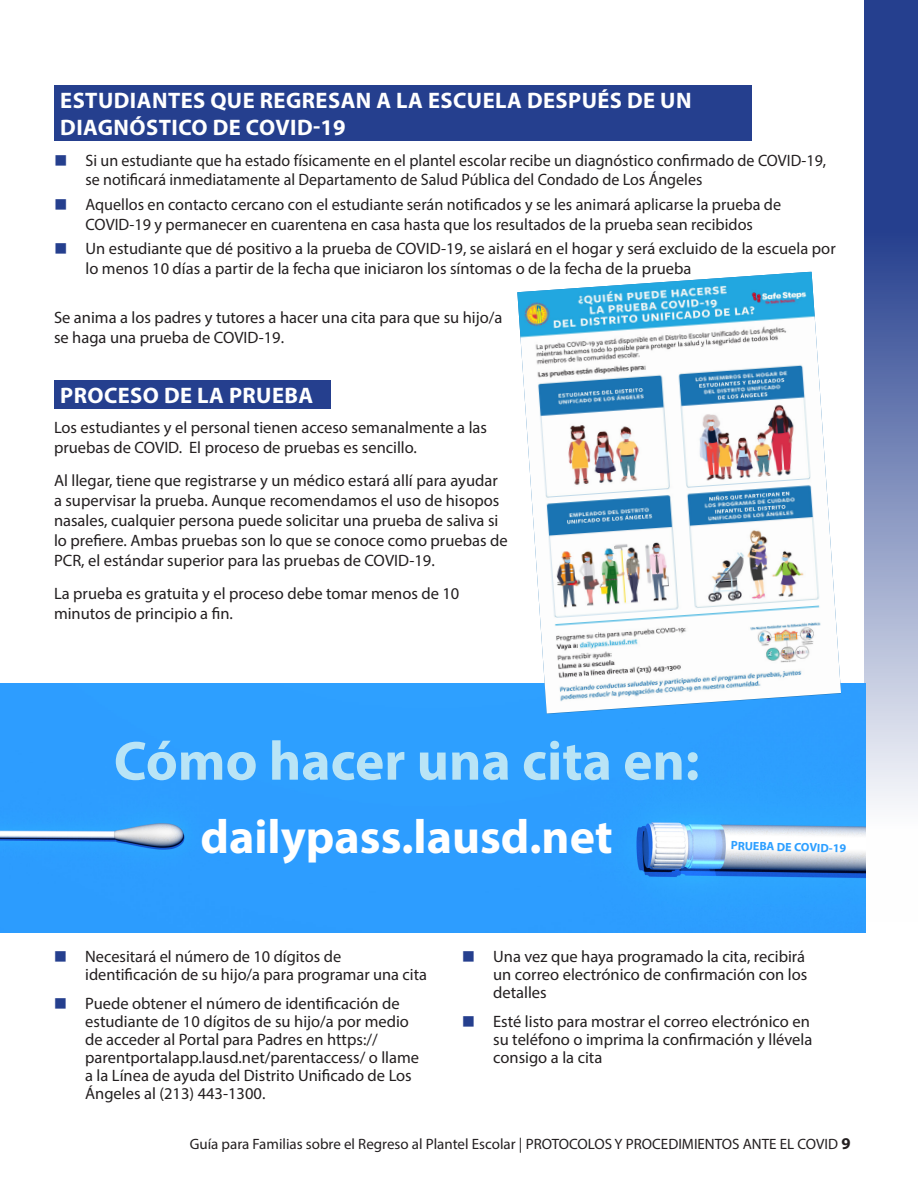
<style>
.page{position:relative;width:918px;height:1188px;background:#fff}
.page>*{position:absolute;margin:0;border:0;box-sizing:border-box;transform-origin:0 0}
.t1{font:700 55.5px "Myriad Pro";color:#b9e4f6}
.t2{font:700 48px "Myriad Pro";color:#fff}
.t3{font:700 22.5px/27px "Myriad Pro";letter-spacing:.02em;color:#fff}
.t4{font:18px "Wingdings";color:#253f8e}
.t5{font:16.5px/19.8px "Myriad Pro";color:#231f20}
.t6{font:15px "Myriad Pro";color:#231f20}
.t7{font:700 12px "Myriad Pro";color:#2d9fff}
.s1{font-weight:700;font-size:16.5px}
</style>
<div class="page">
<svg style="left:864px;top:0;width:54px;height:805px;background:#6e7fb3"></svg>
<div style="left:54px;top:85px;width:698px;height:56px;background:#253f8e"></div>
<div style="left:54px;top:380px;width:276px;height:29px;background:#253f8e"></div>
<img style="left:0;top:684px;width:866px;height:248px">
<img style="left:517px;top:272px;width:324px;height:442px">
<p class="t3" style="left:60px;top:86px;width:633px">ESTUDIANTES QUE REGRESAN A LA ESCUELA DESPUÉS DE UN<br>DIAGNÓSTICO DE COVID-19</p>
<p class="t4" style="left:54px;top:151px;width:15px">■</p>
<p class="t5" style="left:86px;top:150px;width:742px">Si un estudiante que ha estado físicamente en el plantel escolar recibe un diagnóstico confirmado de COVID-19, se notificará inmediatamente al Departamento de Salud Pública del Condado de Los Ángeles</p>
<p class="t4" style="left:54px;top:195px;width:15px">■</p>
<p class="t5" style="left:86px;top:194px;width:697px">Aquellos en contacto cercano con el estudiante serán notificados y se les animará aplicarse la prueba de<br>COVID-19 y permanecer en cuarentena en casa hasta que los resultados de la prueba sean recibidos</p>
<p class="t4" style="left:54px;top:239px;width:15px">■</p>
<p class="t5" style="left:86px;top:238px;width:752px">Un estudiante que dé positivo a la prueba de COVID-19, se aislará en el hogar y será excluido de la escuela por lo menos 10 días a partir de la fecha que iniciaron los síntomas o de la fecha de la prueba</p>
<p class="t5" style="left:54px;top:307px;width:450px">Se anima a los padres y tutores a hacer una cita para que su hijo/a se haga una prueba de COVID-19.</p>
<p class="t3" style="left:60px;top:381px;width:254px">PROCESO DE LA PRUEBA</p>
<p class="t5" style="left:54px;top:418px;width:435px">Los estudiantes y el personal tienen acceso semanalmente a las pruebas de COVID. El proceso de pruebas es sencillo.</p>
<p class="t5" style="left:54px;top:471px;width:455px">Al llegar, tiene que registrarse y un médico estará allí para ayudar a supervisar la prueba. Aunque recomendamos el uso de hisopos nasales, cualquier persona puede solicitar una prueba de saliva si lo prefiere. Ambas pruebas son lo que se conoce como pruebas de PCR, el estándar superior para las pruebas de COVID-19.</p>
<p class="t5" style="left:54px;top:583px;width:407px">La prueba es gratuita y el proceso debe tomar menos de 10 minutos de principio a fin.</p>
<p class="t1" style="left:114px;top:725px;width:587px">Cómo hacer una cita en:</p>
<p class="t2" style="left:201px;top:806px;width:414px">dailypass.lausd.net</p>
<p class="t7" style="left:731px;top:838px;width:117px;rotate:1deg">PRUEBA DE COVID-19</p>
<p class="t4" style="left:54px;top:947px;width:15px">■</p>
<p class="t5" style="left:85px;top:947px;width:343px;line-height:18px">Necesitará el número de 10 dígitos de identificación de su hijo/a para programar una cita</p>
<p class="t4" style="left:54px;top:994px;width:15px">■</p>
<p class="t5" style="left:85px;top:994px;width:336px;line-height:18px">Puede obtener el número de identificación de estudiante de 10 dígitos de su hijo/a por medio de acceder al Portal para Padres en https:// parentportalapp.lausd.net/parentaccess/ o llame a la Línea de ayuda del Distrito Unificado de Los Ángeles al (213) 443-1300.</p>
<p class="t4" style="left:462px;top:947px;width:15px">■</p>
<p class="t5" style="left:493px;top:947px;width:316px;line-height:18px">Una vez que haya programado la cita, recibirá un correo electrónico de confirmación con los detalles</p>
<p class="t4" style="left:462px;top:1012px;width:15px">■</p>
<p class="t5" style="left:493px;top:1012px;width:321px;line-height:18px">Esté listo para mostrar el correo electrónico en su teléfono o imprima la confirmación y llévela consigo a la cita</p>
<p class="t6" style="left:190px;top:1134px;width:662px">Guía para Familias sobre el Regreso al Plantel Escolar | PROTOCOLOS Y PROCEDIMIENTOS ANTE EL COVID <span class="s1">9</span></p>
</div>
